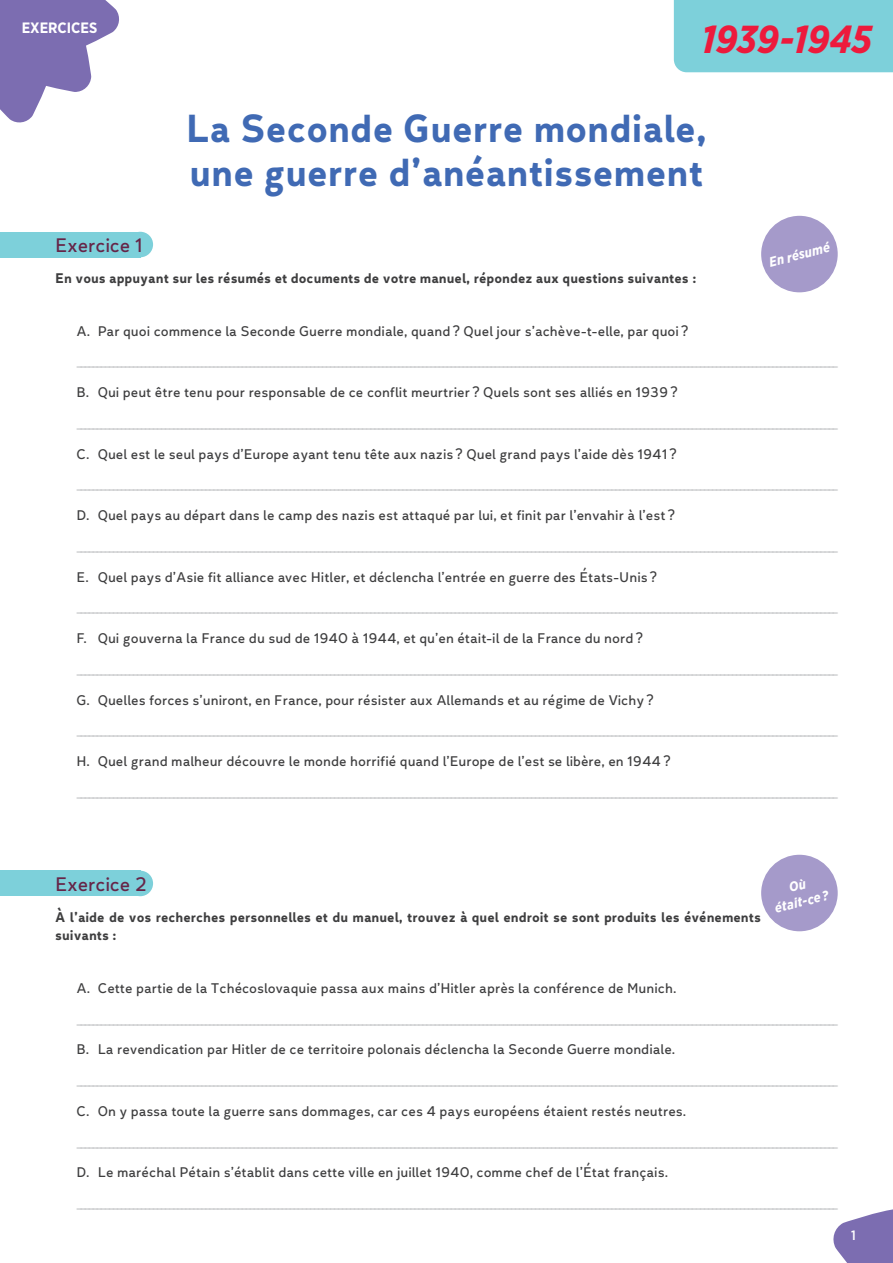
<style>
.page{position:relative;width:893px;height:1263px;background:#fff}
.page>*{position:absolute;margin:0;border:0;box-sizing:border-box;transform-origin:0 0}
.titre_page{font:700 42px/43.5px "Leto Text Sans";color:#406ab4}
.date_haut_de_page{font:italic 700 39px "Gotham Narrow";letter-spacing:-.01em;color:#ed1a3c}
.petit_titre_cours{font:21px "Leto Text Sans";letter-spacing:-.01em;color:#662548}
.texte_courant_cours{font:15px "Leto Text Sans";color:#c7c8ca}
.texte_courant_cours-2{font:15px "Leto Text Sans";color:#3e3e3f}
.texte_courant_cours-3{font:700 15px/18px "Leto Text Sans";color:#3e3e3f}
.t1{font:700 15px "Gotham Narrow";color:#fff}
.date_macaron{font:italic 700 13.5px/16.5px "Gotham Narrow";color:#fff;text-align:center}
.numéro_de_page{font:500 13.5px "Gotham Narrow";color:#fff}
</style>
<div class="page">
<svg style="left:0;top:0;width:119px;height:123px"></svg>
<div style="left:0;top:232px;width:140px;height:25px;background:#7dd0da"></div>
<div style="left:128px;top:232px;width:25px;height:25px;background:#7dd0da;border-radius:50%"></div>
<div style="left:0;top:871px;width:140px;height:25px;background:#7dd0da"></div>
<div style="left:128px;top:871px;width:25px;height:25px;background:#7dd0da;border-radius:50%"></div>
<div style="left:674px;top:0;width:219px;height:72px;background:#7dd0da"></div>
<div style="left:761px;top:216px;width:77px;height:76px;background:#a59aca;border-radius:50%"></div>
<div style="left:761px;top:855px;width:77px;height:76px;background:#a59aca;border-radius:50%"></div>
<svg style="left:833px;top:1209px;width:60px;height:54px"></svg>
<p class="t1" style="left:22px;top:18px;width:77px">EXERCICES</p>
<p class="date_haut_de_page" style="left:701px;top:14px;width:173px">1939-1945</p>
<p class="titre_page" style="left:186px;top:107px;width:523px">La Seconde Guerre mondiale, une guerre d’anéantissement</p>
<p class="petit_titre_cours" style="left:55px;top:231px;width:89px">Exercice 1</p>
<p class="texte_courant_cours-3" style="left:55px;top:269px;width:643px">En vous appuyant sur les résumés et documents de votre manuel, répondez aux questions suivantes :</p>
<p class="texte_courant_cours-2" style="left:77px;top:321px;width:614px">A. Par quoi commence la Seconde Guerre mondiale, quand? Quel jour s’achève-t-elle, par quoi?</p>
<p class="texte_courant_cours" style="left:77px;top:352px;width:763px">_____________________________________________________________________________________________________________________________________________________________________________________________</p>
<p class="texte_courant_cours-2" style="left:77px;top:382px;width:603px">B. Qui peut être tenu pour responsable de ce conflit meurtrier? Quels sont ses alliés en 1939?</p>
<p class="texte_courant_cours" style="left:77px;top:413px;width:763px">_____________________________________________________________________________________________________________________________________________________________________________________________</p>
<p class="texte_courant_cours-2" style="left:77px;top:444px;width:602px">C. Quel est le seul pays d’Europe ayant tenu tête aux nazis? Quel grand pays l’aide dès 1941?</p>
<p class="texte_courant_cours" style="left:77px;top:475px;width:763px">_____________________________________________________________________________________________________________________________________________________________________________________________</p>
<p class="texte_courant_cours-2" style="left:77px;top:506px;width:600px">D. Quel pays au départ dans le camp des nazis est attaqué par lui, et finit par l’envahir à l’est?</p>
<p class="texte_courant_cours" style="left:77px;top:536px;width:763px">_____________________________________________________________________________________________________________________________________________________________________________________________</p>
<p class="texte_courant_cours-2" style="left:77px;top:567px;width:582px">E. Quel pays d’Asie fit alliance avec Hitler, et déclencha l’entrée en guerre des États-Unis?</p>
<p class="texte_courant_cours" style="left:77px;top:598px;width:763px">_____________________________________________________________________________________________________________________________________________________________________________________________</p>
<p class="texte_courant_cours-2" style="left:77px;top:629px;width:568px">F. Qui gouverna la France du sud de 1940 à 1944, et qu’en était-il de la France du nord?</p>
<p class="texte_courant_cours" style="left:77px;top:659px;width:763px">_____________________________________________________________________________________________________________________________________________________________________________________________</p>
<p class="texte_courant_cours-2" style="left:77px;top:690px;width:579px">G. Quelles forces s’uniront, en France, pour résister aux Allemands et au régime de Vichy?</p>
<p class="texte_courant_cours" style="left:77px;top:721px;width:763px">_____________________________________________________________________________________________________________________________________________________________________________________________</p>
<p class="texte_courant_cours-2" style="left:77px;top:752px;width:596px">H. Quel grand malheur découvre le monde horrifié quand l’Europe de l’est se libère, en 1944?</p>
<p class="texte_courant_cours" style="left:77px;top:782px;width:763px">_____________________________________________________________________________________________________________________________________________________________________________________________</p>
<p class="date_macaron" style="left:767px;top:255px;width:64px;rotate:-15deg">En résumé</p>
<p class="petit_titre_cours" style="left:55px;top:871px;width:93px">Exercice 2</p>
<p class="texte_courant_cours-3" style="left:55px;top:908px;width:707px">À l’aide de vos recherches personnelles et du manuel, trouvez à quel endroit se sont produits les événements suivants :</p>
<p class="date_macaron" style="left:769px;top:885px;width:57px;rotate:-15deg">Où était-ce ?</p>
<p class="texte_courant_cours-2" style="left:77px;top:978px;width:601px">A. Cette partie de la Tchécoslovaquie passa aux mains d’Hitler après la conférence de Munich.</p>
<p class="texte_courant_cours" style="left:77px;top:1009px;width:763px">_____________________________________________________________________________________________________________________________________________________________________________________________</p>
<p class="texte_courant_cours-2" style="left:77px;top:1040px;width:600px">B. La revendication par Hitler de ce territoire polonais déclencha la Seconde Guerre mondiale.</p>
<p class="texte_courant_cours" style="left:77px;top:1071px;width:763px">_____________________________________________________________________________________________________________________________________________________________________________________________</p>
<p class="texte_courant_cours-2" style="left:77px;top:1101px;width:611px">C. On y passa toute la guerre sans dommages, car ces 4 pays européens étaient restés neutres.</p>
<p class="texte_courant_cours" style="left:77px;top:1132px;width:763px">_____________________________________________________________________________________________________________________________________________________________________________________________</p>
<p class="texte_courant_cours-2" style="left:77px;top:1163px;width:593px">D. Le maréchal Pétain s’établit dans cette ville en juillet 1940, comme chef de l’État français.</p>
<p class="texte_courant_cours" style="left:77px;top:1194px;width:763px">_____________________________________________________________________________________________________________________________________________________________________________________________</p>
<p class="numéro_de_page" style="left:851px;top:1226px;width:6px">1</p>
</div>
